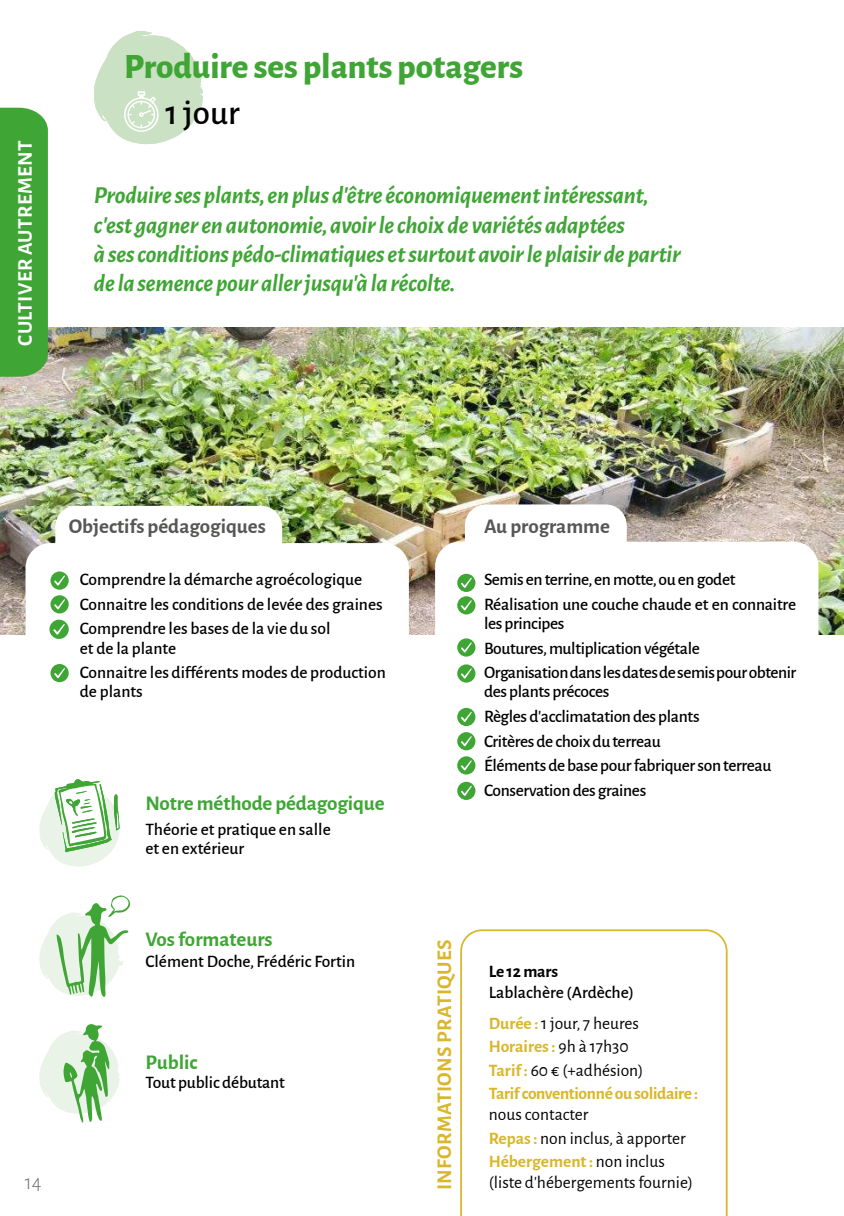
<style>
.page{position:relative;width:844px;height:1216px;background:#fff}
.page>*{position:absolute;margin:0;border:0;box-sizing:border-box;transform-origin:0 0}
.t1{font:800 35px "Alegreya Sans";color:#3fa535}
.t2{font:500 35px "Alegreya Sans";color:#000}
.t3{font:italic 700 24.5px/29.4px "Alegreya Sans";letter-spacing:-.01em;color:#3fa535}
.t4{font:700 21px "Alegreya Sans";letter-spacing:-.005em;color:#3fa535}
.t5{font:700 21px "Alegreya Sans";color:#575756}
.t6{font:700 21px "Alegreya Sans";letter-spacing:.015em;color:#d9b72c}
.t7{font:700 21px "Alegreya Sans";letter-spacing:.015em;color:#fff}
.t8{font:300 21px "Alegreya Sans";color:#706f6f}
.t9{font:500 17.5px/24.5px "Alegreya Sans";letter-spacing:-.01em;color:#000}
.t10{font:17.5px/23.4px "Alegreya Sans";color:#000}
.t11{font:700 17.5px/23.4px "Alegreya Sans";letter-spacing:-.02em;color:#d9b72c}
.t12{font:700 17.5px "Alegreya Sans";letter-spacing:-.01em;color:#000}
.s1{font-weight:700;color:#d9b72c}
.s2{font-weight:400}
.s3{font-weight:400;color:#000}
</style>
<div class="page">
<img style="left:0;top:327px;width:843px;height:307px">
<svg style="left:26px;top:506px;width:383px;height:177px"></svg>
<svg style="left:50px;top:571px;width:19px;height:18px"></svg>
<svg style="left:54px;top:575px;width:11px;height:11px"></svg>
<svg style="left:50px;top:595px;width:19px;height:18px"></svg>
<svg style="left:54px;top:599px;width:11px;height:10px"></svg>
<svg style="left:49px;top:619px;width:20px;height:20px"></svg>
<svg style="left:53px;top:624px;width:12px;height:10px"></svg>
<svg style="left:50px;top:664px;width:19px;height:18px"></svg>
<svg style="left:54px;top:668px;width:11px;height:10px"></svg>
<svg style="left:460px;top:929px;width:268px;height:286px"></svg>
<svg style="left:435px;top:504px;width:383px;height:296px"></svg>
<svg style="left:457px;top:573px;width:18px;height:19px"></svg>
<svg style="left:461px;top:577px;width:10px;height:11px"></svg>
<div style="left:457px;top:596px;width:18px;height:18px;background:#3fa535;border-radius:50%"></div>
<svg style="left:461px;top:600px;width:10px;height:10px"></svg>
<div style="left:457px;top:638px;width:18px;height:18px;background:#3fa535;border-radius:50%"></div>
<svg style="left:461px;top:642px;width:10px;height:10px"></svg>
<div style="left:457px;top:664px;width:18px;height:18px;background:#3fa535;border-radius:50%"></div>
<svg style="left:461px;top:668px;width:10px;height:10px"></svg>
<svg style="left:457px;top:707px;width:18px;height:19px"></svg>
<svg style="left:461px;top:711px;width:10px;height:11px"></svg>
<div style="left:457px;top:732px;width:18px;height:18px;background:#3fa535;border-radius:50%"></div>
<svg style="left:461px;top:736px;width:10px;height:10px"></svg>
<div style="left:457px;top:756px;width:18px;height:18px;background:#3fa535;border-radius:50%"></div>
<svg style="left:461px;top:760px;width:10px;height:11px"></svg>
<svg style="left:457px;top:781px;width:18px;height:19px"></svg>
<svg style="left:461px;top:785px;width:10px;height:11px"></svg>
<svg style="left:0;top:107px;width:50px;height:271px;background:#4aa941"></svg>
<svg style="left:39px;top:895px;width:91px;height:102px"></svg>
<svg style="left:39px;top:1024px;width:80px;height:98px"></svg>
<svg style="left:39px;top:779px;width:80px;height:87px"></svg>
<svg style="left:94px;top:31px;width:109px;height:113px"></svg>
<p class="t7" style="left:10px;top:345px;width:206px;rotate:-90deg">CULTIVER AUTREMENT</p>
<h1 class="t1" style="left:124px;top:41px;width:400px">Produire ses plants potagers</h1>
<h1 class="t2" style="left:165px;top:88px;width:76px">1 jour</h1>
<p class="t3" style="left:94px;top:179px;width:588px">Produire ses plants, en plus d’être économiquement intéressant, c’est gagner en autonomie, avoir le choix de variétés adaptées<br>à ses conditions pédo-climatiques et surtout avoir le plaisir de partir de la semence pour aller jusqu’à la récolte.</p>
<p class="t5" style="left:69px;top:511px;width:198px">Objectifs pédagogiques</p>
<p class="t9" style="left:80px;top:566px;width:304px">Comprendre la démarche agroécologique<br>Connaitre les conditions de levée des graines<br>Comprendre les bases de la vie du sol</p>
<p class="t9" style="left:80px;top:634px;width:307px">et de la plante<br>Connaitre les différents modes de production</p>
<p class="t9" style="left:80px;top:678px;width:64px">de plants</p>
<p class="t8" style="left:25px;top:1168px;width:18px">14</p>
<p class="t4" style="left:145px;top:787px;width:241px">Notre méthode pédagogique</p>
<p class="t9" style="left:145px;top:818px;width:187px;line-height:19.2px">Théorie et pratique en salle et en extérieur</p>
<p class="t4" style="left:145px;top:924px;width:129px">Vos formateurs</p>
<p class="t9" style="left:145px;top:948px;width:211px">Clément Doche, Frédéric Fortin</p>
<p class="t4" style="left:145px;top:1046px;width:54px">Public</p>
<p class="t9" style="left:145px;top:1069px;width:141px">Tout public débutant</p>
<p class="t5" style="left:484px;top:510px;width:127px">Au programme</p>
<p class="t9" style="left:484px;top:566px;width:313px">Semis en terrine, en motte, ou en godet<br>Réalisation une couche chaude et en connaitre</p>
<p class="t9" style="left:484px;top:610px;width:314px">les principes<br>Boutures, multiplication végétale<br>Organisation dans les dates de semis pour obtenir</p>
<p class="t9" style="left:484px;top:678px;width:289px">des plants précoces<br>Règles d’acclimatation des plants<br>Critères de choix du terreau<br>Éléments de base pour fabriquer son terreau<br>Conservation des graines</p>
<p class="t6" style="left:429px;top:1190px;width:252px;rotate:-90deg">INFORMATIONS PRATIQUES</p>
<p class="t12" style="left:488px;top:958px;width:71px">Le 12 mars</p>
<p class="t9" style="left:488px;top:975px;width:152px;line-height:31px">Lablachère (Ardèche)<br><span class="s1">Durée :</span> <span class="s2">1 jour, 7 heures</span></p>
<p class="t11" style="left:488px;top:1033px;width:211px">Horaires : <span class="s3">9h à 17h30<br></span>Tarif : <span class="s3">60 € (+adhésion)<br></span>Tarif conventionné ou solidaire :</p>
<p class="t10" style="left:488px;top:1102px;width:198px">nous contacter<br><span class="s1">Repas :</span> non inclus, à apporter<br><span class="s1">Hébergement :</span> non inclus</p>
<p class="t10" style="left:488px;top:1170px;width:206px">(liste d’hébergements fournie)</p>
</div>
